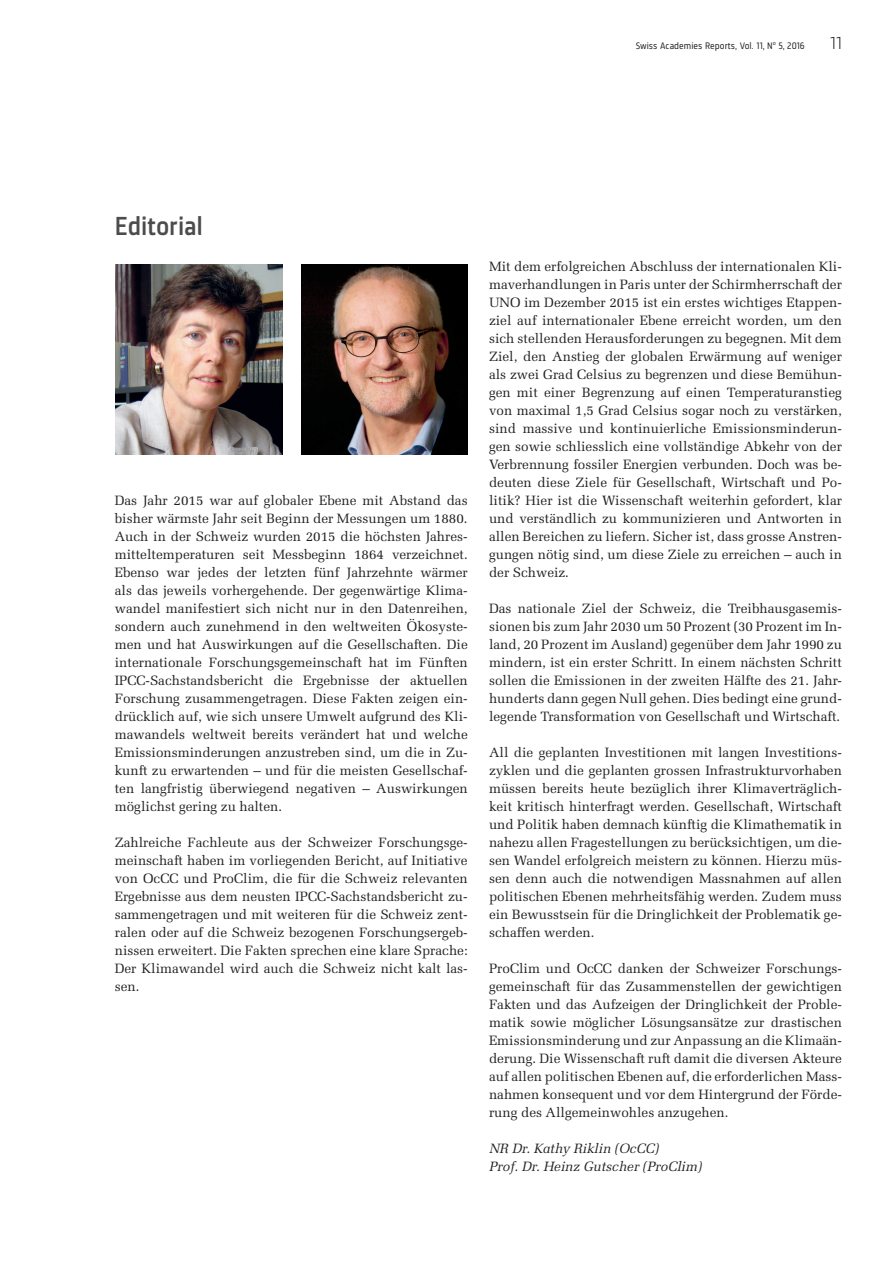
<style>
.page{position:relative;width:893px;height:1263px;background:#fff}
.page>*{position:absolute;margin:0;border:0;box-sizing:border-box;transform-origin:0 0}
.t1{font:500 27px "Sinews Sans Pro";letter-spacing:-.005em;color:#4b4c4d}
.t2{font:300 18px "Sinews Sans Pro";color:#231f20}
.t3{font:13.5px/18px "Melior";color:#231f20;text-align:justify}
.t4{font:italic 13.5px/18px "Melior";color:#231f20}
.t5{font:9.75px "Sinews Sans Pro";letter-spacing:.005em;color:#231f20}
</style>
<div class="page">
<img style="left:301px;top:264px;width:167px;height:190px">
<img style="left:115px;top:264px;width:167px;height:190px">
<p class="t5" style="left:636px;top:40px;width:170px">Swiss Academies Reports, Vol. 11, N<sup>o</sup> 5, 2016</p>
<h2 class="t2" style="left:830px;top:33px;width:13px">11</h2>
<h1 class="t1" style="left:115px;top:211px;width:90px">Editorial</h1>
<p class="t3" style="left:115px;top:492px;width:354px">Das Jahr 2015 war auf globaler Ebene mit Abstand das bisher wärmste Jahr seit Beginn der Messungen um 1880.<br>Auch in der Schweiz wurden 2015 die höchsten Jahres&shy;mitteltemperaturen seit Messbeginn 1864 verzeichnet.<br>Ebenso war jedes der letzten fünf Jahrzehnte wärmer als das jeweils vorhergehende. Der gegenwärtige Klima&shy;wandel manifestiert sich nicht nur in den Datenreihen, sondern auch zunehmend in den weltweiten Ökosyste&shy;men und hat Auswirkungen auf die Gesellschaften. Die internationale Forschungsgemeinschaft hat im Fünften IPCC-Sachstandsbericht die Ergebnisse der aktuellen Forschung zusammengetragen. Diese Fakten zeigen ein&shy;drücklich auf, wie sich unsere Umwelt aufgrund des Kli&shy;mawandels weltweit bereits verändert hat und welche Emissionsminderungen anzustreben sind, um die in Zu&shy;kunft zu erwartenden – und für die meisten Gesellschaf&shy;ten langfristig überwiegend negativen – Auswirkungen möglichst gering zu halten.</p>
<p class="t3" style="left:115px;top:834px;width:354px">Zahlreiche Fachleute aus der Schweizer Forschungsge&shy;meinschaft haben im vorliegenden Bericht, auf Initiative von OcCC und ProClim, die für die Schweiz relevanten Ergebnisse aus dem neusten IPCC-Sachstandsbericht zu&shy;sammengetragen und mit weiteren für die Schweiz zent&shy;ralen oder auf die Schweiz bezogenen Forschungsergeb&shy;nissen erweitert. Die Fakten sprechen eine klare Sprache:<br>Der Klimawandel wird auch die Schweiz nicht kalt las&shy;sen.</p>
<p class="t3" style="left:489px;top:258px;width:354px">Mit dem erfolgreichen Abschluss der internationalen Kli&shy;maverhandlungen in Paris unter der Schirmherrschaft der UNO im Dezember 2015 ist ein erstes wichtiges Etappen&shy;ziel auf internationaler Ebene erreicht worden, um den sich stellenden Herausforderungen zu begegnen. Mit dem Ziel, den Anstieg der globalen Erwärmung auf weniger als zwei Grad Celsius zu begrenzen und diese Bemühun&shy;gen mit einer Begrenzung auf einen Temperaturanstieg von maximal 1,5 Grad Celsius sogar noch zu verstärken, sind massive und kontinuierliche Emissionsminderun&shy;gen sowie schliesslich eine vollständige Abkehr von der Verbrennung fossiler Energien verbunden. Doch was be&shy;deuten diese Ziele für Gesellschaft, Wirtschaft und Po&shy;litik? Hier ist die Wissenschaft weiterhin gefordert, klar und verständlich zu kommunizieren und Antworten in allen Bereichen zu liefern. Sicher ist, dass grosse Anstren&shy;gungen nötig sind, um diese Ziele zu erreichen – auch in der Schweiz.</p>
<p class="t3" style="left:489px;top:600px;width:354px">Das nationale Ziel der Schweiz, die Treibhausgasemis&shy;sionen bis zum Jahr 2030 um 50 Prozent (30 Prozent im In&shy;land, 20 Prozent im Ausland) gegenüber dem Jahr 1990 zu mindern, ist ein erster Schritt. In einem nächsten Schritt sollen die Emissionen in der zweiten Hälfte des 21. Jahr&shy;hunderts dann gegen Null gehen. Dies bedingt eine grund&shy;legende Transformation von Gesellschaft und Wirtschaft.</p>
<p class="t3" style="left:489px;top:744px;width:354px">All die geplanten Investitionen mit langen Investitions&shy;zyklen und die geplanten grossen Infrastrukturvorhaben müssen bereits heute bezüglich ihrer Klimaverträglich&shy;keit kritisch hinterfragt werden. Gesellschaft, Wirtschaft und Politik haben demnach künftig die Klimathematik in nahezu allen Fragestellungen zu berücksichtigen, um die&shy;sen Wandel erfolgreich meistern zu können. Hierzu müs&shy;sen denn auch die notwendigen Massnahmen auf allen politischen Ebenen mehrheitsfähig werden. Zudem muss ein Bewusstsein für die Dringlichkeit der Problematik ge&shy;schaffen werden.</p>
<p class="t3" style="left:489px;top:960px;width:354px">ProClim und OcCC danken der Schweizer Forschungs&shy;gemeinschaft für das Zusammenstellen der gewichtigen Fakten und das Aufzeigen der Dringlichkeit der Proble&shy;matik sowie möglicher Lösungsansätze zur drastischen Emissionsminderung und zur Anpassung an die Klimaän&shy;derung. Die Wissenschaft ruft damit die diversen Akteure auf allen politischen Ebenen auf, die erforderlichen Mass&shy;nahmen konsequent und vor dem Hintergrund der Förde&shy;rung des Allgemeinwohles anzugehen.</p>
<p class="t4" style="left:489px;top:1140px;width:215px">NR Dr. Kathy Riklin (OcCC)<br>Prof. Dr. Heinz Gutscher (ProClim)</p>
</div>
